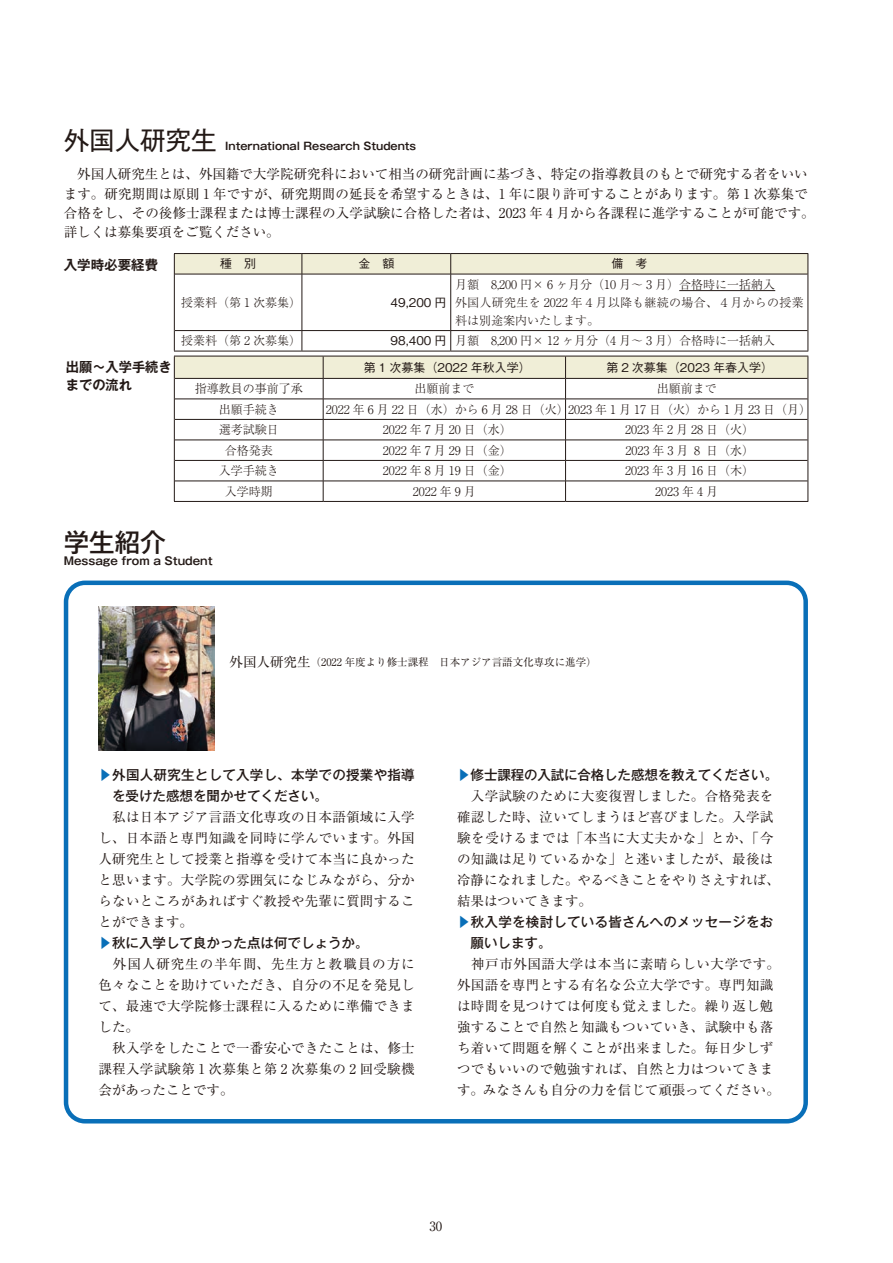
<style>
.page{position:relative;width:893px;height:1263px;background:#fff}
.page>*{position:absolute;margin:0;border:0;box-sizing:border-box;transform-origin:0 0}
.t1{font:25.5px "Gothic MB101 Pro";color:#231916}
.t2{font:500 25.5px "Gothic MB101 Pro";color:#231916}
.t3{font:13.5px/21px "Ryumin Pro";letter-spacing:.02em;color:#231916}
.t4{font:13.5px/19.5px "Ryumin Pr 5";letter-spacing:.01em;color:#231916}
.t5{font:500 13.5px/21px "Gothic MB101 Pro";letter-spacing:.02em;color:#231916}
.t6{font:500 13.5px "Gothic MB101 Pro";color:#231916}
.t7{font:700 13.5px/18px "Gothic MB101 Pro De";color:#231916}
.t8{font:12.75px "Ryumin Pro";color:#231916}
.t9{font:300 12px/18px "Ryumin Pr 5";color:#231916}
.t10{font:500 12px "Gothic BBB Pro";color:#231916}
.t11{font:700 10.95px "Gothic MB101 Pro De";color:#231916}
.t12{font:10.5px "Ryumin Pro";color:#231916}
.t13{font:700 10.5px "Gothic MB101 Pro De";color:#231916}
.s1{font-family:"Gothic BBB Pro";font-weight:500}
.s2{font-size:13.5px}
.s3{color:#096fb8}
</style>
<div class="page">
<hr style="left:174px;top:253px;width:128px;height:1px;background:#231916">
<hr style="left:302px;top:253px;width:149px;height:1px;background:#231916">
<hr style="left:451px;top:253px;width:357px;height:1px;background:#231916">
<hr style="left:174px;top:274px;width:1px;height:57px;background:#231916">
<hr style="left:807px;top:274px;width:1px;height:57px;background:#231916">
<svg style="left:174px;top:254px;width:634px;height:20px;background:#e9e7d1"></svg>
<hr style="left:175px;top:274px;width:127px;height:1px;background:#231916">
<hr style="left:302px;top:274px;width:149px;height:1px;background:#231916">
<hr style="left:302px;top:274px;width:1px;height:56px;background:#231916">
<hr style="left:451px;top:274px;width:356px;height:1px;background:#231916">
<hr style="left:450px;top:274px;width:1px;height:56px;background:#231916">
<hr style="left:175px;top:330px;width:127px;height:1px;background:#231916">
<hr style="left:302px;top:330px;width:149px;height:1px;background:#231916">
<hr style="left:451px;top:330px;width:356px;height:1px;background:#231916">
<hr style="left:679px;top:290px;width:96px;height:1px;background:#231916">
<hr style="left:174px;top:501px;width:149px;height:1px;background:#231916">
<hr style="left:323px;top:501px;width:243px;height:1px;background:#231916">
<hr style="left:566px;top:501px;width:242px;height:1px;background:#231916">
<svg style="left:174px;top:331px;width:634px;height:170px"></svg>
<div style="left:64px;top:580px;width:744px;height:543px;border:4px solid #096fb8;border-radius:19px"></div>
<img style="left:99px;top:606px;width:115px;height:145px">
<h1 class="t1" style="left:64px;top:119px;width:154px">外国人研究生</h1>
<p class="t13" style="left:225px;top:137px;width:192px">International Research Students</p>
<p class="t4" style="left:64px;top:163px;width:752px;text-indent:14px">外国人研究生とは、外国籍で大学院研究科において相当の研究計画に基づき、特定の指導教員のもとで研究する者をいいます。研究期間は原則 1 年ですが、研究期間の延長を希望するときは、1 年に限り許可することがあります。第 1 次募集で合格をし、その後修士課程または博士課程の入学試験に合格した者は、2023 年 4 月から各課程に進学することが可能です。詳しくは募集要項をご覧ください。</p>
<p class="t7" style="left:64px;top:254px;width:96px">入学時必要経費</p>
<p class="t10" style="left:220px;top:254px;width:37px">種　別</p>
<p class="t10" style="left:358px;top:254px;width:37px">金　額</p>
<p class="t10" style="left:611px;top:254px;width:37px">備　考</p>
<p class="t9" style="left:181px;top:292px;width:121px">授業料（第 1 次募集）</p>
<p class="t10" style="left:391px;top:293px;width:57px">49,200 円</p>
<p class="t9" style="left:455px;top:274px;width:350px">月額　8,200 円× 6 ヶ月分（10 月～ 3 月）合格時に一括納入<br>外国人研究生を 2022 年４月以降も継続の場合、４月からの授業料は別途案内いたします。</p>
<p class="t9" style="left:181px;top:331px;width:121px">授業料（第 2 次募集）</p>
<p class="t9" style="left:391px;top:331px;width:386px"><span class="s1">98,400 円</span> 月額　8,200 円× 12 ヶ月分（4 月～ 3 月）合格時に一括納入</p>
<p class="t7" style="left:66px;top:356px;width:107px">出願～入学手続きまでの流れ</p>
<p class="t10" style="left:364px;top:358px;width:168px">第 1 次募集（2022 年秋入学）</p>
<p class="t10" style="left:606px;top:358px;width:168px">第 2 次募集（2023 年春入学）</p>
<p class="t9" style="left:195px;top:379px;width:109px">指導教員の事前了承</p>
<p class="t9" style="left:414px;top:379px;width:61px">出願前まで</p>
<p class="t9" style="left:657px;top:379px;width:61px">出願前まで</p>
<p class="t9" style="left:219px;top:399px;width:61px">出願手続き</p>
<p class="t9" style="left:326px;top:399px;width:487px">2022 年 6 月 22 日（水）から 6 月 28 日（火）2023 年 1 月 17 日（火）から 1 月 23 日（月）</p>
<p class="t9" style="left:219px;top:420px;width:61px">選考試験日</p>
<p class="t9" style="left:383px;top:420px;width:130px">2022 年 7 月 20 日（水）</p>
<p class="t9" style="left:625px;top:420px;width:130px">2023 年 2 月 28 日（火）</p>
<p class="t9" style="left:225px;top:440px;width:49px">合格発表</p>
<p class="t9" style="left:383px;top:440px;width:130px">2022 年 7 月 29 日（金）</p>
<p class="t9" style="left:625px;top:440px;width:130px">2023 年 3 月 8 日（水）</p>
<p class="t9" style="left:219px;top:461px;width:61px">入学手続き</p>
<p class="t9" style="left:383px;top:461px;width:130px">2022 年 8 月 19 日（金）</p>
<p class="t9" style="left:625px;top:461px;width:130px">2023 年 3 月 16 日（木）</p>
<p class="t9" style="left:225px;top:481px;width:49px">入学時期</p>
<p class="t9" style="left:413px;top:481px;width:64px">2022 年 9 月</p>
<p class="t9" style="left:655px;top:481px;width:64px">2023 年 4 月</p>
<h1 class="t2" style="left:64px;top:521px;width:103px">学生紹介</h1>
<p class="t11" style="left:64px;top:551px;width:150px">Message from a Student</p>
<p class="t12" style="left:230px;top:654px;width:369px"><span class="s2">外国人研究生</span>（2022 年度より修士課程　日本アジア言語文化専攻に進学）</p>
<p class="t5" style="left:112px;top:762px;width:304px;text-indent:-14px"><span class="s3">▶︎</span> 外国人研究生として入学し、本学での授業や指導を受けた感想を聞かせてください。</p>
<p class="t3" style="left:99px;top:805px;width:318px;text-align:justify">　私は日本アジア言語文化専攻の日本語領域に入学し、日本語と専門知識を同時に学んでいます。外国人研究生として授業と指導を受けて本当に良かったと思います。大学院の雰囲気になじみながら、分からないところがあればすぐ教授や先輩に質問することができます。</p>
<p class="t6" style="left:99px;top:931px;width:271px"><span class="s3">▶︎</span> 秋に入学して良かった点は何でしょうか。</p>
<p class="t3" style="left:99px;top:952px;width:318px">　外国人研究生の半年間、先生方と教職員の方に色々なことを助けていただき、自分の不足を発見して、最速で大学院修士課程に入るために準備できました。<br>　秋入学をしたことで一番安心できたことは、修士課程入学試験第 1 次募集と第 2 次募集の 2 回受験機会があったことです。</p>
<p class="t6" style="left:457px;top:763px;width:323px"><span class="s3">▶︎</span> 修士課程の入試に合格した感想を教えてください。</p>
<p class="t3" style="left:457px;top:784px;width:324px">　入学試験のために大変復習しました。合格発表を確認した時、泣いてしまうほど喜びました。入学試験を受けるまでは「本当に大丈夫かな」とか、「今の知識は足りているかな」と迷いましたが、最後は冷静になれました。やるべきことをやりさえすれば、結果はついてきます。</p>
<p class="t5" style="left:471px;top:910px;width:304px;text-indent:-14px"><span class="s3">▶︎</span>秋入学を検討している皆さんへのメッセージをお願いします。</p>
<p class="t3" style="left:457px;top:952px;width:324px;text-indent:14px">神戸市外国語大学は本当に素晴らしい大学です。外国語を専門とする有名な公立大学です。専門知識は時間を見つけては何度も覚えました。繰り返し勉強することで自然と知識もついていき、試験中も落ち着いて問題を解くことが出来ました。毎日少しずつでもいいので勉強すれば、自然と力はついてきます。みなさんも自分の力を信じて頑張ってください。</p>
<p class="t8" style="left:429px;top:1216px;width:14px">30</p>
</div>
